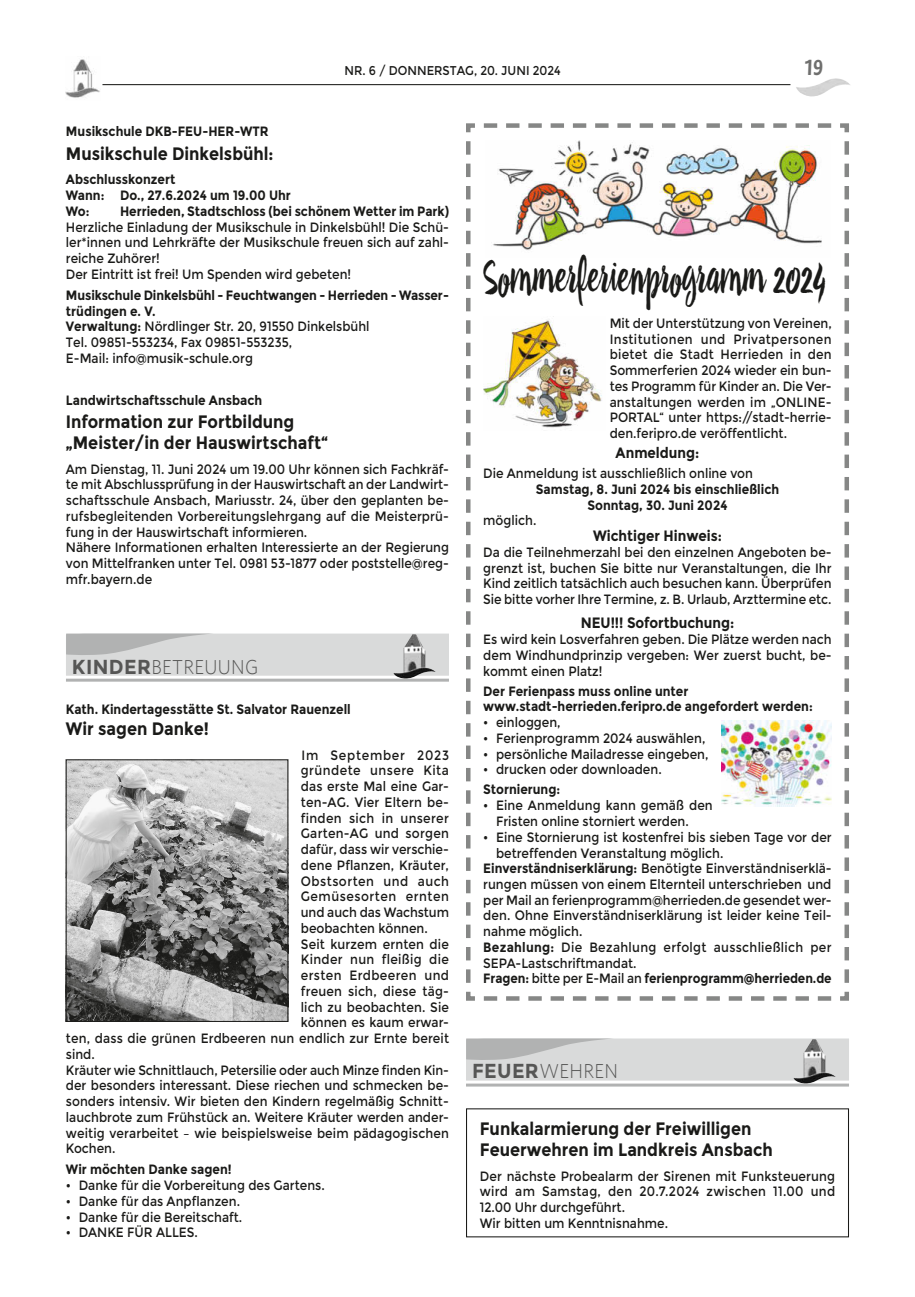
<style>
.page{position:relative;width:915px;height:1297px;background:#fff}
.page>*{position:absolute;margin:0;border:0;box-sizing:border-box;transform-origin:0 0}
.t1{font:51px "Drina";color:#1a1a18;scale:.71 1}
.t2{font:700 22.5px "Flora Itc T";color:#6f6f6e;scale:.8 1}
.t3{font:300 20.25px "Whitney";letter-spacing:.015em;color:#565655;scale:.95 1}
.t4{font:700 18px/21px "Montserrat";color:#1a1a18;scale:.9 1}
.t5{font:700 15px "Montserrat";color:#1a1a18;scale:.9 1}
.t6{font:13.5px/15.8px "Montserrat";color:#1a1a18;scale:.9 1}
.t7{font:700 13.5px/15.8px "Montserrat";color:#1a1a18;scale:.9 1}
.t8{font:13.5px "Montserrat";letter-spacing:.025em;color:#1a1a18;scale:.9 1}
.t9{font:13.5px "Montserrat";letter-spacing:.04em;color:#1a1a18;scale:.9 1}
.t10{font:700 13.5px "Montserrat";color:#1a1a18;scale:.89 1}
.t11{font:13.5px "Montserrat";letter-spacing:.02em;color:#1a1a18;scale:.9 1}
.t12{font:13.5px "Montserrat";letter-spacing:.03em;color:#1a1a18;scale:.9 1}
.t13{font:13.5px "Montserrat";letter-spacing:.055em;color:#1a1a18;scale:.9 1}
.t14{font:12.75px "Montserrat";color:#1a1a18;scale:.9 1}
.s1{font-weight:700}
.s2{font-family:"Montserrat";font-weight:700}
.s3{font-weight:400}
</style>
<div class="page">
<img style="left:796px;top:78px;width:54px;height:18px">
<hr style="left:102px;top:84px;width:688px;height:1px;background:#1a1a18">
<img style="left:66px;top:59px;width:34px;height:39px">
<div style="left:66px;top:633px;width:383px;height:50px;background:linear-gradient(to right,#fff,#fff)"></div>
<hr style="left:66px;top:679px;width:383px;height:3px;background:#b1b2b2">
<svg style="left:66px;top:633px;width:383px;height:43px;background:#d3d4d4"></svg>
<img style="left:393px;top:634px;width:23px;height:45px">
<img style="left:68px;top:762px;width:218px;height:258px">
<div style="left:66px;top:760px;width:222px;height:262px;border:1px solid #1a1a18"></div>
<svg style="left:466px;top:123px;width:383px;height:878px"></svg>
<svg style="left:466px;top:1081px;width:382px;height:6px"></svg>
<hr style="left:466px;top:1083px;width:382px;height:3px;background:#b1b2b2">
<svg style="left:466px;top:1038px;width:382px;height:43px;background:#d3d4d4"></svg>
<img style="left:793px;top:1039px;width:22px;height:44px">
<p class="t14" style="left:344px;top:63px;width:242px">NR. 6 / DONNERSTAG, 20. JUNI 2024</p>
<h2 class="t2" style="left:803px;top:55px;width:25px">19</h2>
<p class="t7" style="left:66px;top:124px;width:227px">Musikschule DKB-FEU-HER-WTR</p>
<h3 class="t4" style="left:66px;top:143px;width:232px">Musikschule Dinkelsbühl:</h3>
<p class="t7" style="left:66px;top:172px;width:251px">Abschlusskonzert<br>Wann: Do., 27.6.2024 um 19.00 Uhr<br>Wo:</p>
<p class="t7" style="left:120px;top:203px;width:367px">Herrieden, Stadtschloss (bei schönem Wetter im Park)</p>
<p class="t6" style="left:66px;top:219px;width:427px">Herzliche Einladung der Musikschule in Dinkelsbühl! Die Schü&shy;ler*innen und Lehrkräfte der Musikschule freuen sich auf zahl&shy;reiche Zuhörer!<br>Der Eintritt ist frei! Um Spenden wird gebeten!</p>
<p class="t6" style="left:66px;top:287px;width:427px"><span class="s1">Musikschule Dinkelsbühl - Feuchtwangen - Herrieden - Wasser&shy;trüdingen e. V.<br>Verwaltung:</span> Nördlinger Str. 20, 91550 Dinkelsbühl<br>Tel. 09851-553234, Fax 09851-553235,<br>E-Mail: info@musik-schule.org</p>
<p class="t7" style="left:66px;top:392px;width:219px">Landwirtschaftsschule Ansbach</p>
<h3 class="t4" style="left:66px;top:411px;width:292px">Information zur Fortbildung „Meister/in der Hauswirtschaft“</h3>
<p class="t6" style="left:66px;top:461px;width:427px">Am Dienstag, 11. Juni 2024 um 19.00 Uhr können sich Fachkräf&shy;te mit Abschlussprüfung in der Hauswirtschaft an der Landwirt&shy;schaftsschule Ansbach, Mariusstr. 24, über den geplanten be&shy;rufsbegleitenden Vorbereitungslehrgang auf die Meisterprü&shy;fung in der Hauswirtschaft informieren.<br>Nähere Informationen erhalten Interessierte an der Regierung von Mittelfranken unter Tel. 0981 53-1877 oder poststelle@reg&shy;mfr.bayern.de</p>
<h3 class="t3" style="left:72px;top:655px;width:198px"><span class="s2">KINDER</span>BETREUUNG</h3>
<p class="t7" style="left:66px;top:702px;width:318px">Kath. Kindertagesstätte St. Salvator Rauenzell</p>
<h3 class="t4" style="left:66px;top:718px;width:160px">Wir sagen Danke!</h3>
<p class="t13" style="left:301px;top:747px;width:165px">Im September 2023</p>
<p class="t9" style="left:301px;top:763px;width:166px">gründete unsere Kita</p>
<p class="t6" style="left:301px;top:779px;width:166px">das erste Mal eine Gar-</p>
<p class="t6" style="left:301px;top:794px;width:166px">ten-AG. Vier Eltern be-</p>
<p class="t8" style="left:301px;top:810px;width:166px">finden sich in unserer</p>
<p class="t11" style="left:301px;top:826px;width:166px">Garten-AG und sorgen</p>
<p class="t6" style="left:301px;top:842px;width:166px">dafür, dass wir verschie-</p>
<p class="t6" style="left:301px;top:857px;width:166px">dene Pflanzen, Kräuter,</p>
<p class="t9" style="left:301px;top:873px;width:166px">Obstsorten und auch</p>
<p class="t9" style="left:301px;top:889px;width:166px">Gemüsesorten ernten</p>
<p class="t6" style="left:301px;top:905px;width:166px">und auch das Wachstum</p>
<p class="t6" style="left:301px;top:920px;width:143px">beobachten können.</p>
<p class="t6" style="left:301px;top:936px;width:166px">Seit kurzem ernten die</p>
<p class="t8" style="left:301px;top:952px;width:166px">Kinder nun fleißig die</p>
<p class="t12" style="left:301px;top:967px;width:166px">ersten Erdbeeren und</p>
<p class="t6" style="left:301px;top:983px;width:166px">freuen sich, diese täg-</p>
<p class="t6" style="left:301px;top:999px;width:166px">lich zu beobachten. Sie</p>
<p class="t6" style="left:301px;top:1015px;width:166px">können es kaum erwar-</p>
<p class="t6" style="left:66px;top:1031px;width:427px">ten, dass die grünen Erdbeeren nun endlich zur Ernte bereit</p>
<p class="t6" style="left:66px;top:1046px;width:34px">sind.</p>
<p class="t6" style="left:66px;top:1062px;width:427px">Kräuter wie Schnittlauch, Petersilie oder auch Minze finden Kin-</p>
<p class="t6" style="left:66px;top:1078px;width:427px">der besonders interessant. Diese riechen und schmecken be-</p>
<p class="t6" style="left:66px;top:1094px;width:427px">sonders intensiv. Wir bieten den Kindern regelmäßig Schnitt-</p>
<p class="t6" style="left:66px;top:1109px;width:427px">lauchbrote zum Frühstück an. Weitere Kräuter werden ander-</p>
<p class="t6" style="left:66px;top:1125px;width:427px">weitig verarbeitet – wie beispielsweise beim pädagogischen</p>
<p class="t6" style="left:66px;top:1141px;width:57px">Kochen.</p>
<p class="t7" style="left:66px;top:1162px;width:185px">Wir möchten Danke sagen!</p>
<p class="t6" style="left:66px;top:1178px;width:289px">• Danke für die Vorbereitung des Gartens.</p>
<p class="t6" style="left:66px;top:1193px;width:195px">• Danke für das Anpflanzen.</p>
<p class="t6" style="left:66px;top:1209px;width:197px">• Danke für die Bereitschaft.</p>
<p class="t6" style="left:66px;top:1225px;width:148px">• DANKE FÜR ALLES.</p>
<h1 class="t1" style="left:483px;top:244px;width:484px">Sommerferienprogramm 2024</h1>
<p class="t6" style="left:609px;top:315px;width:248px;text-align:justify">Mit der Unterstützung von Vereinen, Institutionen und Privatpersonen bietet die Stadt Herrieden in den Sommerferien 2024 wieder ein bun&shy;tes Programm für Kinder an. Die Ver&shy;anstaltungen werden im „ONLINE-PORTAL“ unter https://stadt-herrie&shy;den.feripro.de veröffentlicht.</p>
<p class="t5" style="left:615px;top:444px;width:94px">Anmeldung:</p>
<p class="t6" style="left:483px;top:466px;width:301px">Die Anmeldung ist ausschließlich online von</p>
<p class="t7" style="left:535px;top:481px;width:272px;text-align:center">Samstag, 8. Juni 2024 bis einschließlich<br>Sonntag, 30. Juni 2024</p>
<p class="t6" style="left:483px;top:513px;width:60px">möglich.</p>
<p class="t5" style="left:592px;top:527px;width:145px">Wichtiger Hinweis:</p>
<p class="t6" style="left:483px;top:544px;width:388px;text-align:justify">Da die Teilnehmerzahl bei den einzelnen Angeboten be&shy;grenzt ist, buchen Sie bitte nur Veranstaltungen, die Ihr Kind zeitlich tatsächlich auch besuchen kann. Überprüfen Sie bitte vorher Ihre Termine, z. B. Urlaub, Arzttermine etc.</p>
<p class="t5" style="left:580px;top:614px;width:172px">NEU!!! Sofortbuchung:</p>
<p class="t6" style="left:483px;top:632px;width:388px;text-align:justify">Es wird kein Losverfahren geben. Die Plätze werden nach dem Windhundprinzip vergeben: Wer zuerst bucht, be&shy;kommt einen Platz!</p>
<p class="t7" style="left:483px;top:683px;width:367px">Der Ferienpass muss online unter www.stadt-herrieden.feripro.de angefordert werden:</p>
<p class="t6" style="left:483px;top:715px;width:87px">• einloggen,</p>
<p class="t6" style="left:483px;top:730px;width:248px">• Ferienprogramm 2024 auswählen,</p>
<p class="t6" style="left:483px;top:746px;width:252px">• persönliche Mailadresse eingeben,</p>
<p class="t6" style="left:483px;top:762px;width:200px">• drucken oder downloaden.</p>
<p class="t7" style="left:483px;top:782px;width:87px">Stornierung:</p>
<p class="t6" style="left:496px;top:798px;width:242px;text-indent:-13px">• Eine Anmeldung kann gemäß den<br>Fristen online storniert werden.</p>
<p class="t6" style="left:483px;top:829px;width:388px">• Eine Stornierung ist kostenfrei bis sieben Tage vor der</p>
<p class="t6" style="left:496px;top:845px;width:254px">betreffenden Veranstaltung möglich.</p>
<p class="t6" style="left:483px;top:861px;width:388px"><span class="s1">Einverständniserklärung:</span> Benötigte Einverständniserklä-</p>
<p class="t6" style="left:483px;top:876px;width:388px">rungen müssen von einem Elternteil unterschrieben und</p>
<p class="t6" style="left:483px;top:892px;width:388px">per Mail an ferienprogramm@herrieden.de gesendet wer-</p>
<p class="t6" style="left:483px;top:908px;width:388px">den. Ohne Einverständniserklärung ist leider keine Teil-</p>
<p class="t6" style="left:483px;top:924px;width:112px">nahme möglich.</p>
<p class="t8" style="left:483px;top:939px;width:388px"><span class="s1">Bezahlung:</span> Die Bezahlung erfolgt ausschließlich per</p>
<p class="t6" style="left:483px;top:955px;width:172px">SEPA-Lastschriftmandat.</p>
<p class="t10" style="left:483px;top:971px;width:393px">Fragen: <span class="s3">bitte per E-Mail an</span> ferienprogramm@herrieden.de</p>
<h3 class="t3" style="left:472px;top:1059px;width:155px"><span class="s2">FEUER</span>WEHREN</h3>
<h3 class="t4" style="left:479px;top:1118px;width:327px">Funkalarmierung der Freiwilligen<br>Feuerwehren im Landkreis Ansbach</h3>
<p class="t6" style="left:479px;top:1168px;width:396px">Der nächste Probealarm der Sirenen mit Funksteuerung wird am Samstag, den 20.7.2024 zwischen 11.00 und 12.00 Uhr durchgeführt.<br>Wir bitten um Kenntnisnahme.</p>
</div>
